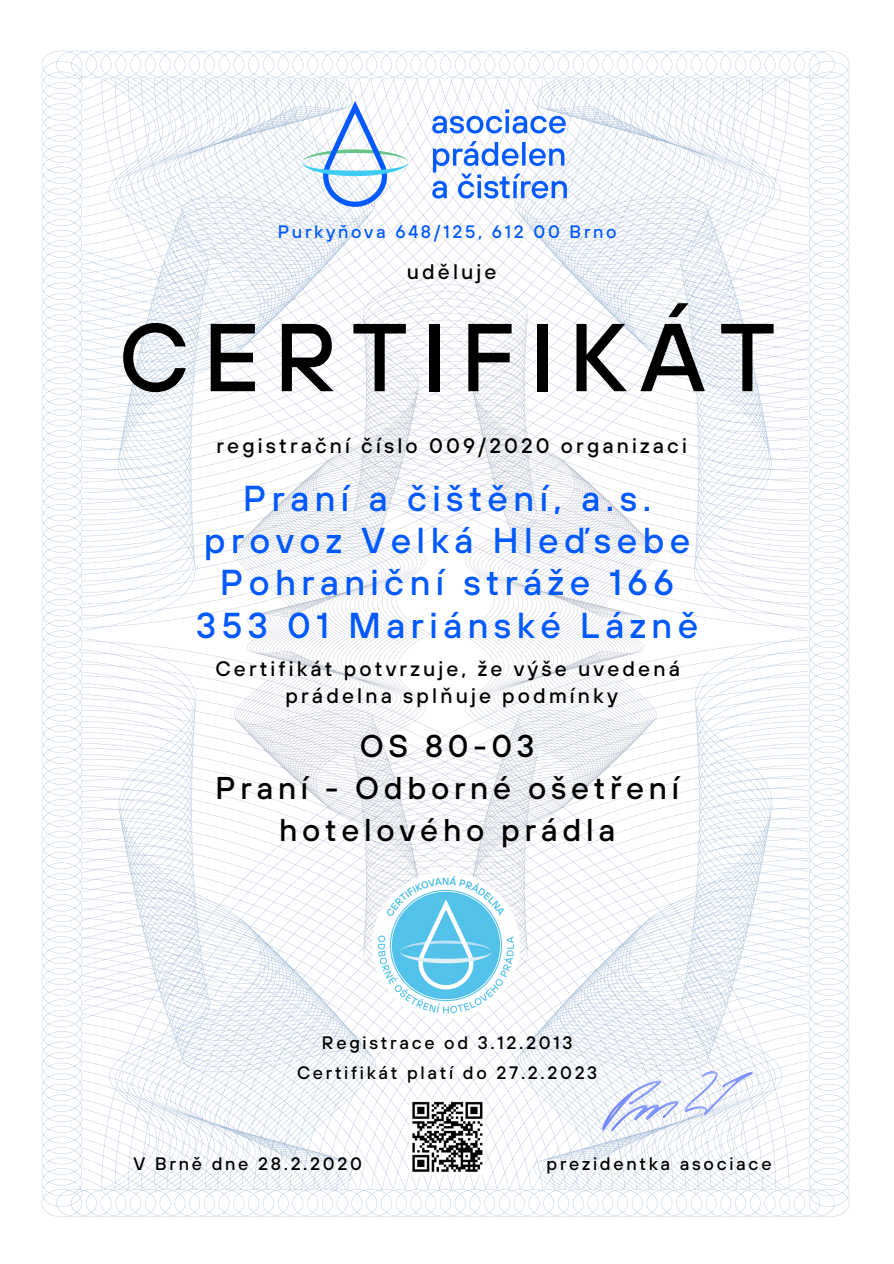
<style>
.page{position:relative;width:894px;height:1264px;background:#fff}
.page>*{position:absolute;margin:0;border:0;box-sizing:border-box;transform-origin:0 0}
.t1{font:500 96px "TT Hoves";letter-spacing:.15em;color:#000}
.t2{font:500 36px "TT Hoves";letter-spacing:.15em;color:#0059ff}
.t3{font:500 31.5px "TT Hoves";letter-spacing:.15em;color:#000}
.t4{font:500 21px "TT Hoves";letter-spacing:.15em;color:#000}
.t5{font:500 18px "TT Hoves";letter-spacing:.15em;color:#000}
.t6{font:500 18px "TT Hoves";letter-spacing:.15em;color:#0059ff}
</style>
<div class="page">
<img style="left:41px;top:50px;width:809px;height:1167px">
<img style="left:303px;top:101px;width:263px;height:105px">
<img style="left:409px;top:1099px;width:75px;height:75px">
<img style="left:368px;top:868px;width:155px;height:154px">
<img style="left:589px;top:1046px;width:182px;height:105px">
<p class="t6" style="left:277px;top:221px;width:340px">Purkyňova 648/125, 612 00 Brno</p>
<p class="t4" style="left:406px;top:260px;width:91px">uděluje</p>
<p class="t1" style="left:119px;top:303px;width:658px">CERTIFIKÁT</p>
<p class="t4" style="left:216px;top:433px;width:472px">registrační číslo 009/2020 organizaci</p>
<p class="t2" style="left:243px;top:478px;width:409px">Praní a čištění, a.s.</p>
<p class="t2" style="left:204px;top:520px;width:487px">provoz Velká Hleďsebe</p>
<p class="t2" style="left:220px;top:562px;width:455px">Pohraniční stráže 166</p>
<p class="t2" style="left:196px;top:604px;width:503px">353 01 Mariánské Lázně</p>
<p class="t4" style="left:215px;top:656px;width:466px">Certifikát potvrzuje, že výše uvedená</p>
<p class="t4" style="left:285px;top:684px;width:333px">prádelna splňuje podmínky</p>
<p class="t3" style="left:360px;top:727px;width:176px">OS 80-03</p>
<p class="t3" style="left:215px;top:770px;width:465px">Praní - Odborné ošetření</p>
<p class="t3" style="left:279px;top:812px;width:337px">hotelového prádla</p>
<p class="t5" style="left:322px;top:1032px;width:252px">Registrace od 3.12.2013</p>
<p class="t5" style="left:297px;top:1062px;width:302px">Certifikát platí do 27.2.2023</p>
<p class="t5" style="left:133px;top:1153px;width:230px">V Brně dne 28.2.2020</p>
<p class="t5" style="left:546px;top:1153px;width:226px">prezidentka asociace</p>
</div>
